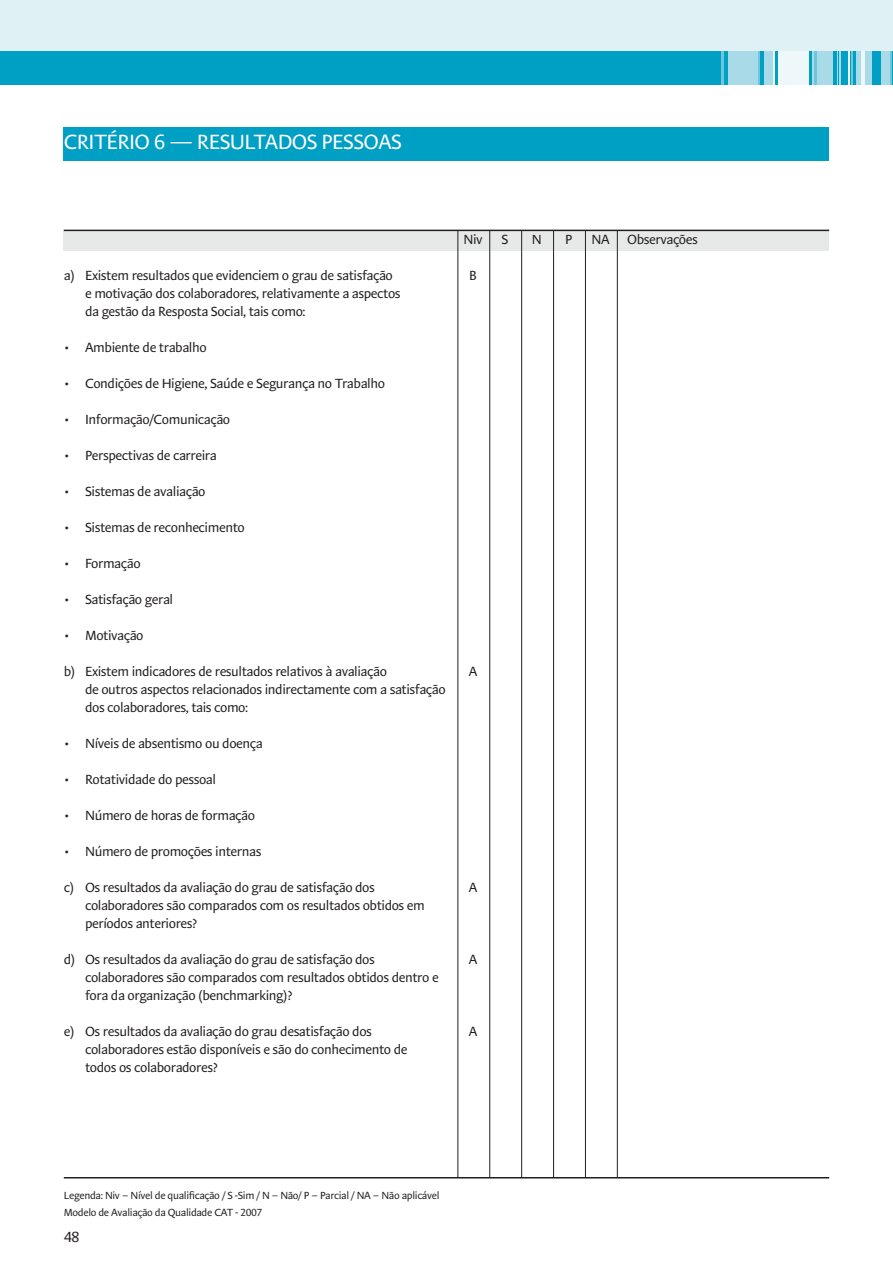
<style>
.page{position:relative;width:893px;height:1263px;background:#fff}
.page>*{position:absolute;margin:0;border:0;box-sizing:border-box;transform-origin:0 0}
.t1{font:21px "Stella Lining";letter-spacing:-.03em;color:#fff}
.t2{font:15px "Stella Lining";color:#231f20}
.t3{font:13.5px/18px "Stella Lining";letter-spacing:-.03em;color:#231f20}
.t4{font:10.5px/17.2px "Stella Lining";letter-spacing:-.03em;color:#231f20}
</style>
<div class="page">
<div style="left:0;top:0;width:893px;height:85px;background:#e0f1f5"></div>
<hr style="left:891px;top:52px;width:2px;height:33px;background:#009fc4">
<hr style="left:890px;top:52px;width:1px;height:33px;background:#6ec5dc">
<div style="left:881px;top:52px;width:9px;height:33px;background:#a9dae8"></div>
<div style="left:872px;top:52px;width:9px;height:33px;background:#009fc4"></div>
<div style="left:864px;top:52px;width:8px;height:33px;background:#a9dae8"></div>
<hr style="left:861px;top:52px;width:3px;height:33px;background:#eef7fa">
<div style="left:855px;top:52px;width:6px;height:33px;background:#a9dae8"></div>
<hr style="left:852px;top:52px;width:3px;height:33px;background:#009fc4">
<hr style="left:851px;top:52px;width:1px;height:33px;background:#6ec5dc">
<hr style="left:849px;top:52px;width:2px;height:33px;background:#009fc4">
<hr style="left:848px;top:52px;width:1px;height:33px;background:#eef7fa">
<hr style="left:846px;top:52px;width:2px;height:33px;background:#009fc4">
<div style="left:840px;top:52px;width:6px;height:33px;background:#009fc4"></div>
<hr style="left:839px;top:52px;width:1px;height:33px;background:#a9dae8">
<hr style="left:837px;top:52px;width:2px;height:33px;background:#009fc4">
<hr style="left:836px;top:52px;width:2px;height:33px;background:#a9dae8">
<hr style="left:833px;top:52px;width:3px;height:33px;background:#009fc4">
<div style="left:817px;top:52px;width:16px;height:33px;background:#a9dae8"></div>
<svg style="left:813px;top:52px;width:4px;height:33px"></svg>
<hr style="left:812px;top:52px;width:1px;height:33px;background:#a9dae8">
<hr style="left:809px;top:52px;width:3px;height:33px;background:#009fc4">
<div style="left:777px;top:52px;width:32px;height:33px;background:#eef7fa"></div>
<hr style="left:774px;top:52px;width:3px;height:33px;background:#009fc4">
<hr style="left:773px;top:52px;width:1px;height:33px;background:#eef7fa">
<div style="left:764px;top:52px;width:9px;height:33px;background:#a9dae8"></div>
<hr style="left:760px;top:52px;width:4px;height:33px;background:#009fc4">
<hr style="left:758px;top:52px;width:2px;height:33px;background:#6ec5dc">
<div style="left:728px;top:52px;width:30px;height:33px;background:#a9dae8"></div>
<hr style="left:724px;top:52px;width:4px;height:33px;background:#009fc4">
<hr style="left:721px;top:52px;width:3px;height:33px;background:#6ec5dc">
<div style="left:0;top:52px;width:721px;height:33px;background:#009fc4"></div>
<div style="left:64px;top:230px;width:765px;height:20px;background:#e7e8e8"></div>
<hr style="left:64px;top:230px;width:765px;height:1px;background:#231f20">
<hr style="left:458px;top:230px;width:1px;height:948px;background:#231f20">
<hr style="left:489px;top:230px;width:1px;height:948px;background:#231f20">
<hr style="left:521px;top:230px;width:1px;height:948px;background:#231f20">
<hr style="left:553px;top:230px;width:1px;height:948px;background:#231f20">
<hr style="left:585px;top:230px;width:1px;height:948px;background:#231f20">
<hr style="left:617px;top:230px;width:1px;height:948px;background:#231f20">
<hr style="left:64px;top:1177px;width:765px;height:1px;background:#231f20">
<div style="left:64px;top:128px;width:765px;height:33px;background:#009fc4"></div>
<h1 class="t1" style="left:64px;top:130px;width:340px">CRITÉRIO 6 — RESULTADOS PESSOAS</h1>
<p class="t3" style="left:85px;top:267px;width:317px;text-indent:-21px">a) Existem resultados que evidenciem o grau de satisfação e motivação dos colaboradores, relativamente a aspectos da gestão da Resposta Social, tais como:</p>
<p class="t3" style="left:64px;top:339px;width:144px">• Ambiente de trabalho</p>
<p class="t3" style="left:64px;top:375px;width:323px">• Condições de Higiene, Saúde e Segurança no Trabalho</p>
<p class="t3" style="left:64px;top:411px;width:168px">• Informação/Comunicação</p>
<p class="t3" style="left:64px;top:447px;width:155px">• Perspectivas de carreira</p>
<p class="t3" style="left:64px;top:483px;width:143px">• Sistemas de avaliação</p>
<p class="t3" style="left:64px;top:519px;width:183px">• Sistemas de reconhecimento</p>
<p class="t3" style="left:64px;top:555px;width:78px">• Formação</p>
<p class="t3" style="left:64px;top:591px;width:111px">• Satisfação geral</p>
<p class="t3" style="left:64px;top:627px;width:81px">• Motivação</p>
<p class="t3" style="left:85px;top:663px;width:362px;text-indent:-21px">b) Existem indicadores de resultados relativos à avaliação<br>de outros aspectos relacionados indirectamente com a satisfação dos colaboradores, tais como:</p>
<p class="t3" style="left:64px;top:735px;width:201px">• Níveis de absentismo ou doença</p>
<p class="t3" style="left:64px;top:771px;width:154px">• Rotatividade do pessoal</p>
<p class="t3" style="left:64px;top:807px;width:193px">• Número de horas de formação</p>
<p class="t3" style="left:64px;top:843px;width:199px">• Número de promoções internas</p>
<p class="t3" style="left:85px;top:879px;width:341px;text-indent:-21px">c) Os resultados da avaliação do grau de satisfação dos colaboradores são comparados com os resultados obtidos em períodos anteriores?</p>
<p class="t3" style="left:85px;top:951px;width:355px;text-indent:-21px">d) Os resultados da avaliação do grau de satisfação dos colaboradores são comparados com resultados obtidos dentro e fora da organização (benchmarking)?</p>
<p class="t3" style="left:85px;top:1023px;width:324px;text-indent:-21px">e) Os resultados da avaliação do grau desatisfação dos colaboradores estão disponíveis e são do conhecimento de todos os colaboradores?</p>
<p class="t3" style="left:463px;top:231px;width:21px">Niv</p>
<p class="t3" style="left:469px;top:267px;width:9px">B</p>
<p class="t3" style="left:469px;top:663px;width:10px">A</p>
<p class="t3" style="left:469px;top:879px;width:10px">A</p>
<p class="t3" style="left:469px;top:951px;width:10px">A</p>
<p class="t3" style="left:469px;top:1023px;width:10px">A</p>
<p class="t3" style="left:501px;top:231px;width:8px">S</p>
<p class="t3" style="left:532px;top:231px;width:12px">N</p>
<p class="t3" style="left:565px;top:231px;width:9px">P</p>
<p class="t3" style="left:591px;top:231px;width:20px">NA</p>
<p class="t3" style="left:627px;top:231px;width:72px">Observações</p>
<p class="t4" style="left:64px;top:1186px;width:377px">Legenda: Niv – Nível de qualificação / S -Sim / N – Não/ P – Parcial / NA – Não aplicável<br>Modelo de Avaliação da Qualidade CAT - 2007</p>
<p class="t2" style="left:64px;top:1229px;width:17px">48</p>
</div>
